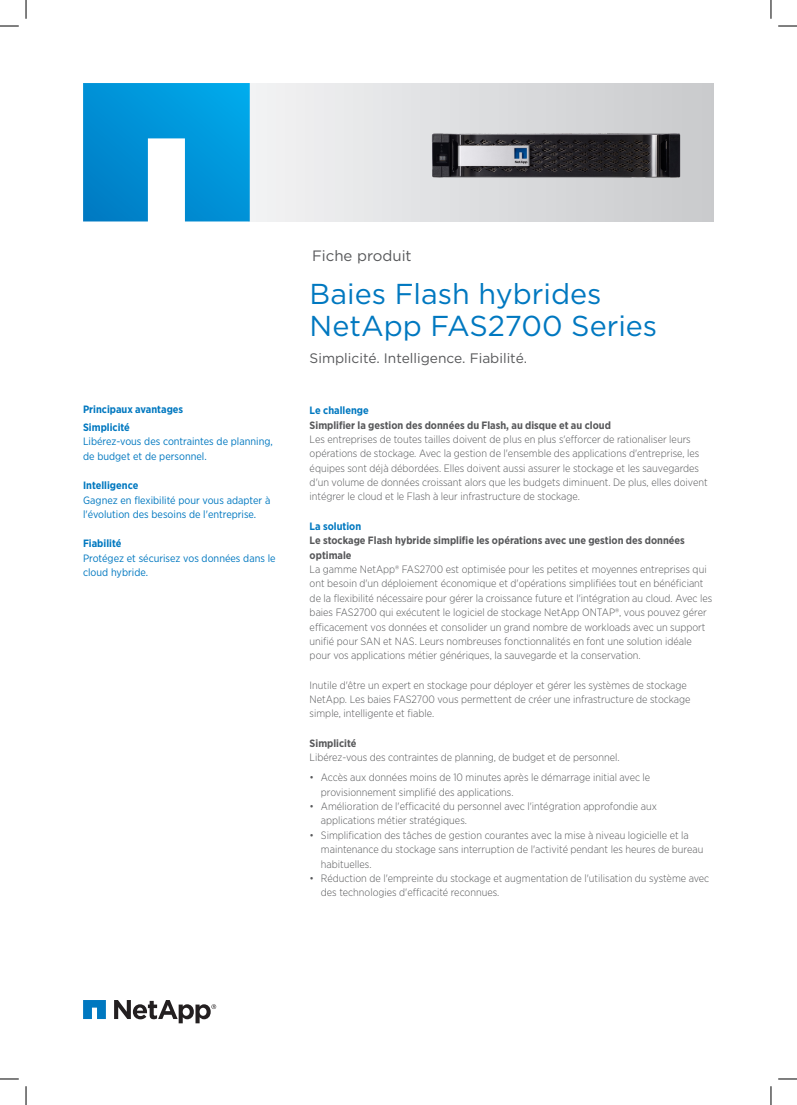
<style>
.page{position:relative;width:797px;height:1105px;background:#fff}
.page>*{position:absolute;margin:0;border:0;box-sizing:border-box;transform-origin:0 0}
.t1{font:28.75px/32.5px "Gotham";color:#0078c0}
.t2{font:15px "Gotham";color:#57585a}
.Subtitle{font:13.75px "Gotham";color:#57585a}
.Body{font:300 10.62px/14.4px "Gotham Narrow";color:#57585a}
.Benefits_Body{font:10.62px/14.4px "Gotham Narrow";color:#0078c0}
.Body_Head_L2{font:700 10.62px/14.4px "Gotham Narrow";color:#57585a}
.Benefits_Head_L2{font:700 10.62px "Gotham Narrow";color:#0078c0}
.Body_Head_L1{font:700 10.62px "Gotham Narrow";color:#0078c0}
.Benefits_Head_L1{font:700 10.62px "Gotham Narrow";color:#0078c0}
</style>
<div class="page">
<div style="left:248px;top:83px;width:465px;height:138px;background:linear-gradient(to right,#f2f2f4,#c9cacc)"></div>
<svg style="left:83px;top:83px;width:166px;height:138px;background:#22a1dc"></svg>
<svg style="left:83px;top:1000px;width:23px;height:18px"></svg>
<svg style="left:114px;top:1000px;width:102px;height:23px"></svg>
<img style="left:407px;top:111px;width:291px;height:89px">
<svg style="left:0;top:25px;width:19px;height:2px"></svg>
<svg style="left:778px;top:25px;width:18px;height:2px"></svg>
<svg style="left:0;top:1078px;width:19px;height:1px"></svg>
<svg style="left:778px;top:1078px;width:18px;height:1px"></svg>
<svg style="left:25px;top:0;width:2px;height:19px"></svg>
<svg style="left:25px;top:1086px;width:2px;height:18px"></svg>
<svg style="left:770px;top:0;width:1px;height:19px"></svg>
<svg style="left:770px;top:1086px;width:1px;height:18px"></svg>
<p class="Benefits_Head_L1" style="left:83px;top:402px;width:102px">Principaux avantages</p>
<p class="Benefits_Head_L2" style="left:83px;top:420px;width:48px">Simplicité</p>
<p class="Benefits_Body" style="left:83px;top:434px;width:191px">Libérez-vous des contraintes de planning, de budget et de personnel.</p>
<p class="Benefits_Head_L2" style="left:83px;top:478px;width:57px">Intelligence</p>
<p class="Benefits_Body" style="left:83px;top:492px;width:189px">Gagnez en flexibilité pour vous adapter à l'évolution des besoins de l'entreprise.</p>
<p class="Benefits_Head_L2" style="left:83px;top:536px;width:40px">Fiabilité</p>
<p class="Benefits_Body" style="left:83px;top:550px;width:194px">Protégez et sécurisez vos données dans le cloud hybride.</p>
<h2 class="t2" style="left:312px;top:246px;width:101px">Fiche produit</h2>
<p class="t1" style="left:309px;top:277px;width:349px">Baies Flash hybrides<br>NetApp FAS2700 Series</p>
<p class="Subtitle" style="left:309px;top:349px;width:219px">Simplicité. Intelligence. Fiabilité.</p>
<p class="Body_Head_L1" style="left:309px;top:403px;width:61px">Le challenge</p>
<p class="Body_Head_L2" style="left:309px;top:417px;width:302px">Simplifier la gestion des données du Flash, au disque et au cloud</p>
<p class="Body" style="left:309px;top:431px;width:399px">Les entreprises de toutes tailles doivent de plus en plus s'efforcer de rationaliser leurs opérations de stockage. Avec la gestion de l'ensemble des applications d'entreprise, les équipes sont déjà débordées. Elles doivent aussi assurer le stockage et les sauvegardes d'un volume de données croissant alors que les budgets diminuent. De plus, elles doivent intégrer le cloud et le Flash à leur infrastructure de stockage.</p>
<p class="Body_Head_L1" style="left:309px;top:519px;width:53px">La solution</p>
<p class="Body_Head_L2" style="left:309px;top:533px;width:376px">Le stockage Flash hybride simplifie les opérations avec une gestion des données optimale</p>
<p class="Body" style="left:309px;top:561px;width:404px">La gamme NetApp® FAS2700 est optimisée pour les petites et moyennes entreprises qui ont besoin d'un déploiement économique et d'opérations simplifiées tout en bénéficiant de la flexibilité nécessaire pour gérer la croissance future et l'intégration au cloud. Avec les baies FAS2700 qui exécutent le logiciel de stockage NetApp ONTAP®, vous pouvez gérer efficacement vos données et consolider un grand nombre de workloads avec un support unifié pour SAN et NAS. Leurs nombreuses fonctionnalités en font une solution idéale pour vos applications métier génériques, la sauvegarde et la conservation.</p>
<p class="Body" style="left:309px;top:677px;width:382px">Inutile d'être un expert en stockage pour déployer et gérer les systèmes de stockage<br>NetApp. Les baies FAS2700 vous permettent de créer une infrastructure de stockage simple, intelligente et fiable.</p>
<p class="Body_Head_L2" style="left:309px;top:735px;width:48px">Simplicité</p>
<p class="Body" style="left:309px;top:750px;width:311px">Libérez-vous des contraintes de planning, de budget et de personnel.</p>
<p class="Body" style="left:321px;top:770px;width:331px;text-indent:-11px">• Accès aux données moins de 10 minutes après le démarrage initial avec le provisionnement simplifié des applications.</p>
<p class="Body" style="left:321px;top:798px;width:337px;text-indent:-11px">• Amélioration de l'efficacité du personnel avec l'intégration approfondie aux applications métier stratégiques.</p>
<p class="Body" style="left:321px;top:827px;width:384px;text-indent:-11px">• Simplification des tâches de gestion courantes avec la mise à niveau logicielle et la maintenance du stockage sans interruption de l'activité pendant les heures de bureau habituelles.</p>
<p class="Body" style="left:321px;top:870px;width:389px;text-indent:-11px">• Réduction de l'empreinte du stockage et augmentation de l'utilisation du système avec des technologies d'efficacité reconnues.</p>
</div>
